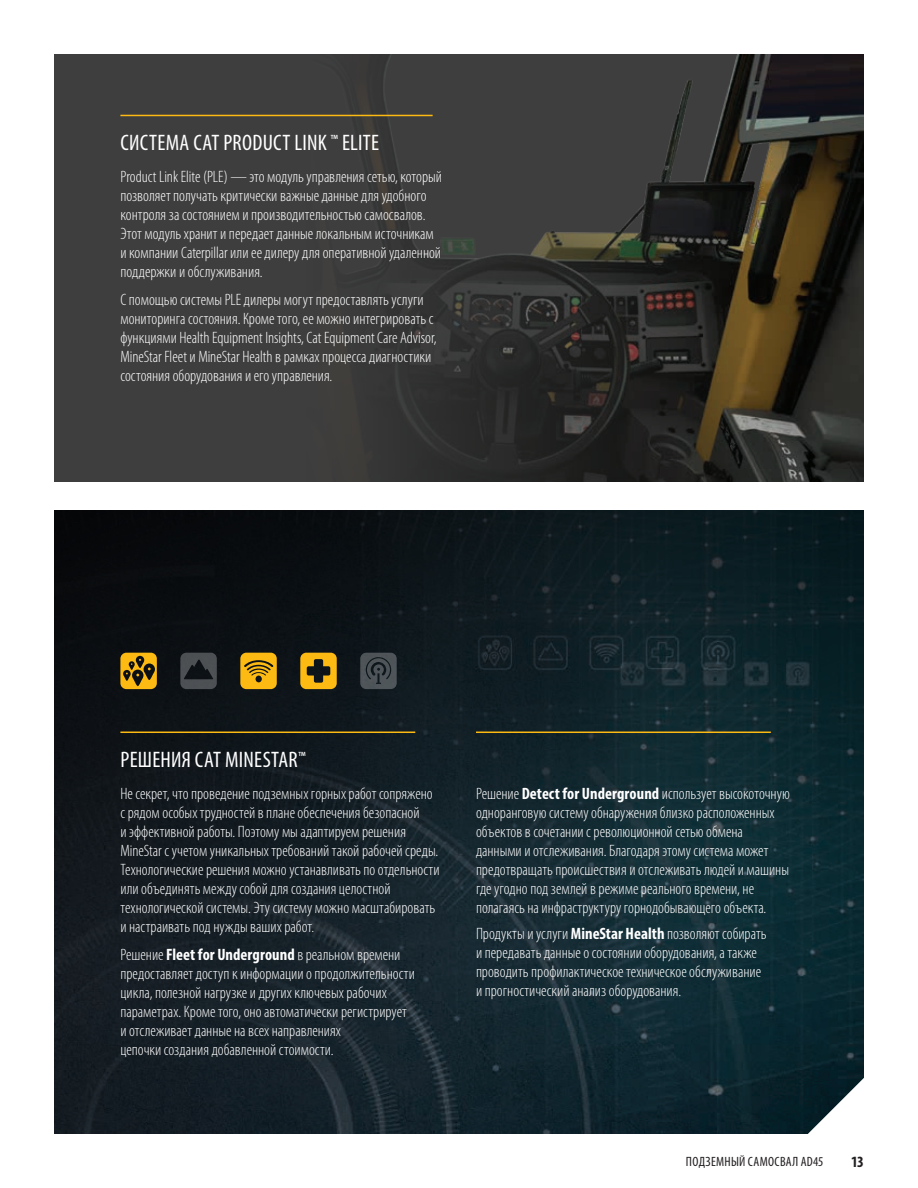
<style>
.page{position:relative;width:918px;height:1188px;background:#fff}
.page>*{position:absolute;margin:0;border:0;box-sizing:border-box;transform-origin:0 0}
.t1{font:condensed 22.5px "Myriad Pro";letter-spacing:.01em;color:#fff}
.t2{font:300 condensed 16.5px/18.9px "Myriad Pro";color:#fff}
.t3{font:700 condensed 15.75px "Myriad Pro";color:#231f20}
.t4{font:condensed 13.5px "Myriad Pro";letter-spacing:.025em;color:#231f20}
.s1{font-weight:700}
</style>
<div class="page">
<div style="left:54px;top:54px;width:810px;height:428px;background:#3e3e3f"></div>
<img style="left:247px;top:54px;width:617px;height:428px">
<hr style="left:120px;top:115px;width:313px;height:1px;background:#fcba13">
<svg style="left:54px;top:510px;width:810px;height:624px;background:#112027"></svg>
<hr style="left:120px;top:732px;width:295px;height:1px;background:#fcba13">
<hr style="left:476px;top:732px;width:295px;height:1px;background:#fcba13">
<svg style="left:180px;top:653px;width:37px;height:36px"></svg>
<svg style="left:300px;top:653px;width:37px;height:36px"></svg>
<svg style="left:120px;top:653px;width:37px;height:36px"></svg>
<svg style="left:240px;top:653px;width:37px;height:36px"></svg>
<svg style="left:360px;top:653px;width:37px;height:36px"></svg>
<svg style="left:808px;top:1078px;width:56px;height:56px"></svg>
<h1 class="t1" style="left:121px;top:129px;width:260px">СИСТЕМА CAT PRODUCT LINK <sup>™</sup> ELITE</h1>
<p class="t2" style="left:120px;top:168px;width:323px">Product Link Elite (PLE) — это модуль управления сетью, который позволяет получать критически важные данные для удобного контроля за состоянием и производительностью самосвалов.<br>Этот модуль хранит и передает данные локальным источникам и компании Caterpillar или ее дилеру для оперативной удаленной поддержки и обслуживания.</p>
<p class="t2" style="left:120px;top:291px;width:318px">С помощью системы PLE дилеры могут предоставлять услуги мониторинга состояния. Кроме того, ее можно интегрировать с функциями Health Equipment Insights, Cat Equipment Care Advisor, MineStar Fleet и MineStar Health в рамках процесса диагностики состояния оборудования и его управления.</p>
<h1 class="t1" style="left:121px;top:746px;width:186px">РЕШЕНИЯ CAT MINESTAR<sup>™</sup></h1>
<p class="t2" style="left:120px;top:785px;width:321px">Не секрет, что проведение подземных горных работ сопряжено с рядом особых трудностей в плане обеспечения безопасной<br>и эффективной работы. Поэтому мы адаптируем решения MineStar с учетом уникальных требований такой рабочей среды.<br>Технологические решения можно устанавливать по отдельности или объединять между собой для создания целостной технологической системы. Эту систему можно масштабировать инастраивать под нужды ваших работ.</p>
<p class="t2" style="left:120px;top:946px;width:296px">Решение <span class="s1">Fleet for Underground</span> в реальном времени предоставляет доступ к информации о продолжительности цикла, полезной нагрузке и других ключевых рабочих параметрах. Кроме того, оно автоматически регистрирует и отслеживает данные на всех направлениях<br>цепочки создания добавленной стоимости.</p>
<p class="t2" style="left:476px;top:785px;width:315px">Решение <span class="s1">Detect for Underground</span> использует высокоточную одноранговую систему обнаружения близко расположенных объектов в сочетании с революционной сетью обмена данными и отслеживания. Благодаря этому система может предотвращать происшествия и отслеживать людей и машины где угодно под землей в режиме реального времени, не полагаясь на инфраструктуру горнодобывающего объекта.</p>
<p class="t2" style="left:476px;top:924px;width:292px">Продукты и услуги <span class="s1">MineStar Health</span> позволяют собирать и передавать данные о состоянии оборудования, а также проводить профилактическое техническое обслуживание ипрогностический анализ оборудования.</p>
<p class="t4" style="left:686px;top:1153px;width:139px">ПОДЗЕМНЫЙ САМОСВАЛ AD45</p>
<p class="t3" style="left:851px;top:1152px;width:14px">13</p>
</div>
